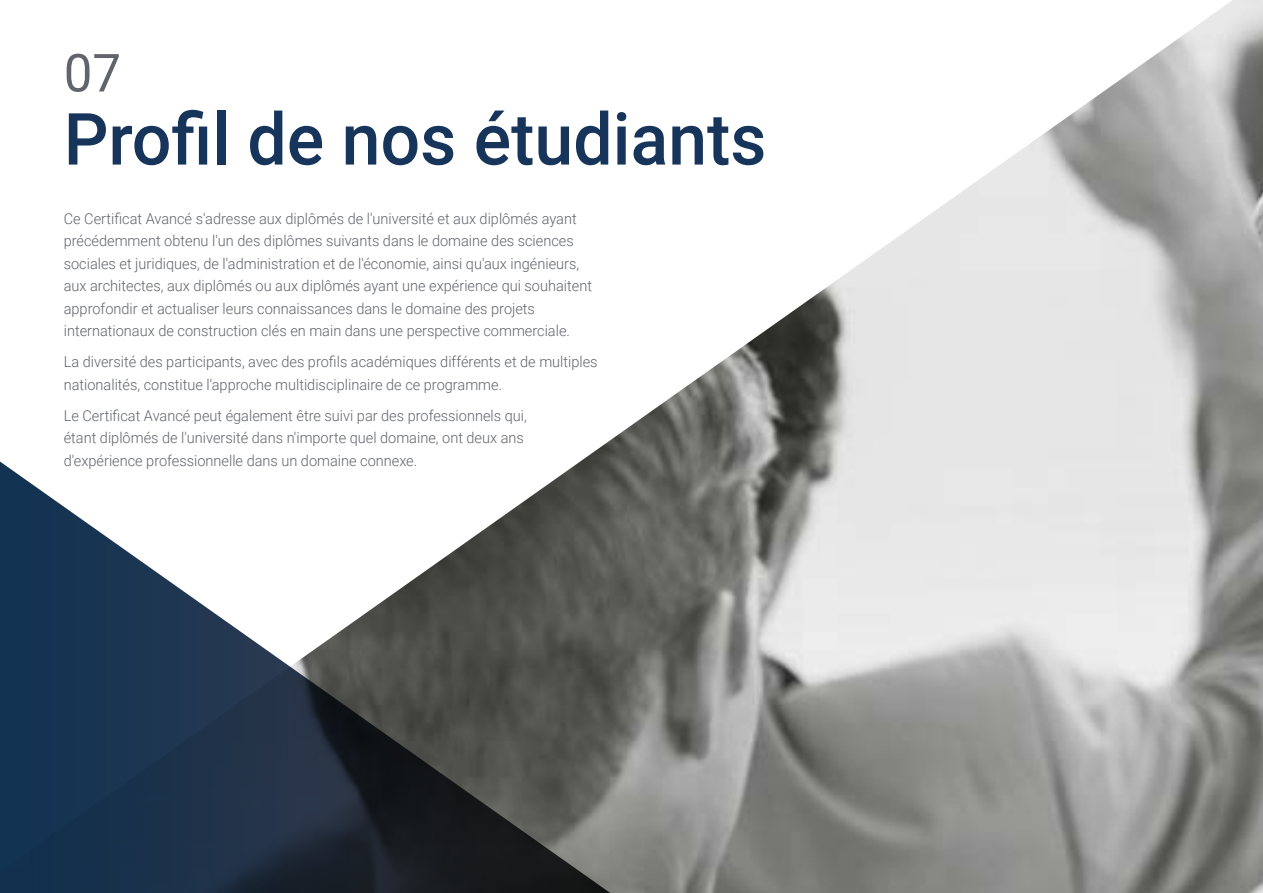
<style>
.page{position:relative;width:1263px;height:893px;background:#fff}
.page>*{position:absolute;margin:0;border:0;box-sizing:border-box;transform-origin:0 0}
.t1{font:500 72px "Roboto";color:#17355b}
.t2{font:52.5px "Roboto";color:#61646a}
.t3{font:300 15px/22.5px "Roboto";color:#61646a}
</style>
<div class="page">
<img style="left:602px;top:0;width:661px;height:893px">
<svg style="left:0;top:446px;width:640px;height:447px"></svg>
<h2 class="t2" style="left:64px;top:36px;width:59px">07</h2>
<h1 class="t1" style="left:64px;top:89px;width:704px">Profil de nos étudiants</h1>
<p class="t3" style="left:64px;top:207px;width:530px">Ce Certificat Avancé s'adresse aux diplômés de l'université et aux diplômés ayant précédemment obtenu l'un des diplômes suivants dans le domaine des sciences sociales et juridiques, de l'administration et de l'économie, ainsi qu'aux ingénieurs, aux architectes, aux diplômés ou aux diplômés ayant une expérience qui souhaitent approfondir et actualiser leurs connaissances dans le domaine des projets internationaux de construction clés en main dans une perspective commerciale.</p>
<p class="t3" style="left:64px;top:350px;width:535px">La diversité des participants, avec des profils académiques différents et de multiples nationalités, constitue l'approche multidisciplinaire de ce programme.</p>
<p class="t3" style="left:64px;top:404px;width:464px">Le Certificat Avancé peut également être suivi par des professionnels qui, étant diplômés de l'université dans n'importe quel domaine, ont deux ans d'expérience professionnelle dans un domaine connexe.</p>
</div>
